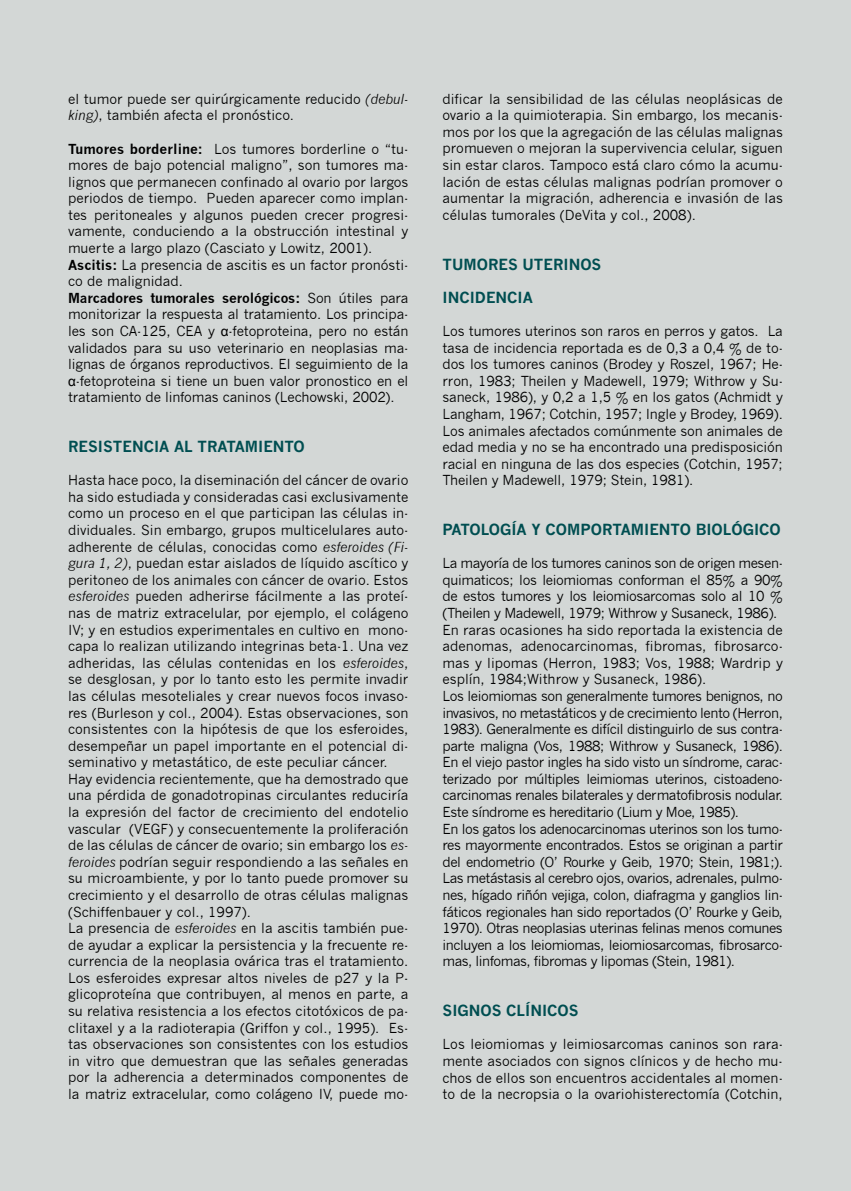
<style>
.page{position:relative;width:851px;height:1191px;background:#fff}
.page>*{position:absolute;margin:0;border:0;box-sizing:border-box;transform-origin:0 0}
.t1{font:700 15px "News Gothic";color:#004e51}
.t2{font:13.5px/16.6px "News Gothic";color:#000}
.t3{font:13.5px/16.6px "News Gothic";letter-spacing:-.035em;color:#000}
.s1{font-style:italic}
.s2{font-weight:700}
.s3{font-family:"Arial"}
</style>
<div class="page">
<div style="left:0;top:0;width:850px;height:1191px;background:#d3d7d6"></div>
<p class="t2" style="left:68px;top:91px;width:342px">el tumor puede ser quirúrgicamente reducido <span class="s1">(debul&shy;king)</span>, también afecta el pronóstico.</p>
<p class="t2" style="left:68px;top:140px;width:342px"><span class="s2">TUMORES BORDERLINE:</span> Los tumores borderline o “tu&shy;mores de bajo potencial maligno”, son tumores ma&shy;lignos que permanecen confinado al ovario por largos periodos de tiempo. Pueden aparecer como implan&shy;tes peritoneales y algunos pueden crecer progresi&shy;vamente, conduciendo a la obstrucción intestinal y muerte a largo plazo (Casciato y Lowitz, 2001).<br><span class="s2">ASCITIS:</span> La presencia de ascitis es un factor pronósti&shy;co de malignidad.<br><span class="s2">MARCADORES TUMORALES SEROLÓGICOS:</span> Son útiles para monitorizar la respuesta al tratamiento. Los principa&shy;les son CA-125, CEA y <span class="s3">α</span>-fetoproteina, pero no están validados para su uso veterinario en neoplasias ma&shy;lignas de órganos reproductivos. El seguimiento de la <span class="s3">α</span>-fetoproteina si tiene un buen valor pronostico en el tratamiento de linfomas caninos (Lechowski, 2002).</p>
<p class="t1" style="left:68px;top:437px;width:238px">RESISTENCIA AL TRATAMIENTO</p>
<p class="t2" style="left:68px;top:472px;width:342px">Hasta hace poco, la diseminación del cáncer de ovario ha sido estudiada y consideradas casi exclusivamente como un proceso en el que participan las células in&shy;dividuales. Sin embargo, grupos multicelulares auto&shy;adherente de células, conocidas como <span class="s1">esferoides (Fi&shy;gura 1, 2)</span>, puedan estar aislados de líquido ascítico y peritoneo de los animales con cáncer de ovario. Estos <span class="s1">esferoides</span> pueden adherirse fácilmente a las proteí&shy;nas de matriz extracelular, por ejemplo, el colágeno IV; y en estudios experimentales en cultivo en mono&shy;capa lo realizan utilizando integrinas beta-1. Una vez adheridas, las células contenidas en los <span class="s1">esferoides</span>, se desglosan, y por lo tanto esto les permite invadir las células mesoteliales y crear nuevos focos invaso&shy;res (Burleson y col., 2004). Estas observaciones, son consistentes con la hipótesis de que los esferoides, desempeñar un papel importante en el potencial di&shy;seminativo y metastático, de este peculiar cáncer.<br>Hay evidencia recientemente, que ha demostrado que una pérdida de gonadotropinas circulantes reduciría la expresión del factor de crecimiento del endotelio vascular (VEGF) y consecuentemente la proliferación de las células de cáncer de ovario; sin embargo los <span class="s1">es&shy;feroides</span> podrían seguir respondiendo a las señales en su microambiente, y por lo tanto puede promover su crecimiento y el desarrollo de otras células malignas (Schiffenbauer y col., 1997).<br>La presencia de <span class="s1">esferoides</span> en la ascitis también pue&shy;de ayudar a explicar la persistencia y la frecuente re&shy;currencia de la neoplasia ovárica tras el tratamiento.<br>Los esferoides expresar altos niveles de p27 y la P&shy;glicoproteína que contribuyen, al menos en parte, a su relativa resistencia a los efectos citotóxicos de pa&shy;clitaxel y a la radioterapia (Griffon y col., 1995). Es&shy;tas observaciones son consistentes con los estudios in vitro que demuestran que las señales generadas por la adherencia a determinados componentes de la matriz extracelular, como colágeno IV, puede mo-</p>
<p class="t2" style="left:442px;top:90px;width:342px;text-align:justify">dificar la sensibilidad de las células neoplásicas de ovario a la quimioterapia. Sin embargo, los mecanis&shy;mos por los que la agregación de las células malignas promueven o mejoran la supervivencia celular, siguen sin estar claros. Tampoco está claro cómo la acumu&shy;lación de estas células malignas podrían promover o aumentar la migración, adherencia e invasión de las células tumorales (DeVita y col., 2008).</p>
<p class="t1" style="left:442px;top:255px;width:160px">TUMORES UTERINOS</p>
<p class="t1" style="left:442px;top:288px;width:92px">I NCIDENCIA</p>
<p class="t2" style="left:442px;top:323px;width:342px;text-align:justify">Los tumores uterinos son raros en perros y gatos. La tasa de incidencia reportada es de 0,3 a 0,4 % de to&shy;dos los tumores caninos (Brodey y Roszel, 1967; He&shy;rron, 1983; Theilen y Madewell, 1979; Withrow y Su&shy;saneck, 1986), y 0,2 a 1,5 % en los gatos (Achmidt y Langham, 1967; Cotchin, 1957; Ingle y Brodey, 1969).<br>Los animales afectados comúnmente son animales de edad media y no se ha encontrado una predisposición racial en ninguna de las dos especies (Cotchin, 1957; Theilen y Madewell, 1979; Stein, 1981).</p>
<p class="t1" style="left:442px;top:520px;width:339px">PATOLOGÍA Y COMPORTAMIENTO BIOLÓGICO</p>
<p class="t3" style="left:442px;top:555px;width:342px">La mayoría de los tumores caninos son de origen mesen&shy;quimaticos; los leiomiomas conforman el 85% a 90% de estos tumores y los leiomiosarcomas solo al 10 % (Theilen y Madewell, 1979; Withrow y Susaneck, 1986).<br>En raras ocasiones ha sido reportada la existencia de adenomas, adenocarcinomas, fibromas, fibrosarco&shy;mas y lipomas (Herron, 1983; Vos, 1988; Wardrip y esplín, 1984;Withrow y Susaneck, 1986).<br>Los leiomiomas son generalmente tumores benignos, no invasivos, no metastáticos y de crecimiento lento (Herron, 1983). Generalmente es difícil distinguirlo de sus contra&shy;parte maligna (Vos, 1988; Withrow y Susaneck, 1986).<br>En el viejo pastor ingles ha sido visto un síndrome, carac&shy;terizado por múltiples leimiomas uterinos, cistoadeno&shy;carcinomas renales bilaterales y dermatofibrosis nodular.<br>Este síndrome es hereditario (Lium y Moe, 1985).<br>En los gatos los adenocarcinomas uterinos son los tumo&shy;res mayormente encontrados. Estos se originan a partir del endometrio (O’ Rourke y Geib, 1970; Stein, 1981;).<br>Las metástasis al cerebro ojos, ovarios, adrenales, pulmo&shy;nes, hígado riñón vejiga, colon, diafragma y ganglios lin&shy;fáticos regionales han sido reportados (O’ Rourke y Geib, 1970). Otras neoplasias uterinas felinas menos comunes incluyen a los leiomiomas, leiomiosarcomas, fibrosarco&shy;mas, linfomas, fibromas y lipomas (Stein, 1981).</p>
<p class="t1" style="left:442px;top:1001px;width:138px">SIGNOS CLÍNICOS</p>
<p class="t2" style="left:442px;top:1036px;width:342px;text-align:justify">Los leiomiomas y leimiosarcomas caninos son rara&shy;mente asociados con signos clínicos y de hecho mu&shy;chos de ellos son encuentros accidentales al momen&shy;to de la necropsia o la ovariohisterectomía (Cotchin,</p>
</div>
